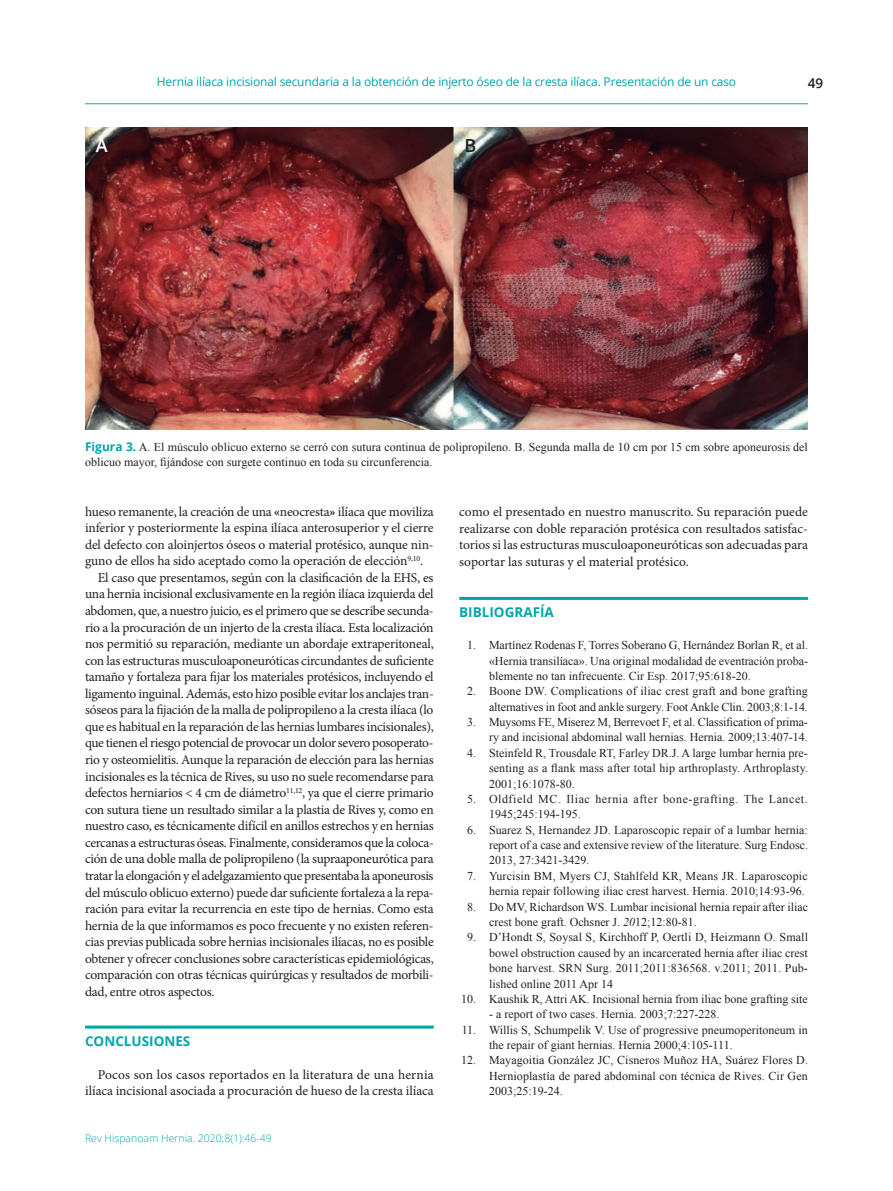
<style>
.page{position:relative;width:893px;height:1191px;background:#fff}
.page>*{position:absolute;margin:0;border:0;box-sizing:border-box;transform-origin:0 0}
.t1{font:600 18px "Open Sans";color:#fff}
.t2{font:600 18px "Open Sans";color:#231f20}
.t3{font:13.5px/16.8px "Minion Pro";letter-spacing:-.02em;color:#231f20;text-align:justify}
.t4{font:13.5px/16.5px "Minion Pro";color:#231f20;text-align:right}
.t5{font:700 13.5px "Open Sans";color:#00a5aa}
.t6{font:600 13.5px "Open Sans";color:#231f20}
.t7{font:12px/15.3px "Times New Roman";color:#231f20;text-align:justify}
.t8{font:12px "Open Sans";letter-spacing:-.015em;color:#00a5aa}
.t9{font:12px/15.3px "Times New Roman";letter-spacing:.045em;color:#231f20}
.t10{font:300 10.5px "Open Sans";color:#00a5aa}
.s1{font-family:"Open Sans";font-weight:700;color:#00a5aa}
.s2{font-weight:700}
.s3{font-style:italic}
</style>
<div class="page">
<hr style="left:85px;top:103px;width:723px;height:1px;background:#00a5aa">
<hr style="left:85px;top:1025px;width:349px;height:3px;background:#00a5aa">
<hr style="left:459px;top:597px;width:349px;height:3px;background:#00a5aa">
<img style="left:85px;top:128px;width:723px;height:301px">
<p class="t8" style="left:157px;top:74px;width:581px">Hernia ilíaca incisional secundaria a la obtención de injerto óseo de la cresta ilíaca. Presentación de un caso</p>
<h1 class="t1" style="left:96px;top:133px;width:13px">A</h1>
<h1 class="t2" style="left:465px;top:133px;width:13px">B</h1>
<p class="t6" style="left:808px;top:74px;width:17px">49</p>
<p class="t7" style="left:85px;top:439px;width:724px"><span class="s1">Figura 3.</span> A. El músculo oblicuo externo se cerró con sutura continua de polipropileno. B. Segunda malla de 10 cm por 15 cm sobre aponeurosis del oblicuo mayor, fijándose con surgete continuo en toda su circunferencia.</p>
<p class="t3" style="left:85px;top:503px;width:350px">hueso remanente, la creación de una <span class="s2">«</span>neocresta<span class="s2">»</span> ilíaca que moviliza</p>
<p class="t3" style="left:85px;top:519px;width:350px">inferior y posteriormente la espina ilíaca anterosuperior y el cierre</p>
<p class="t3" style="left:85px;top:536px;width:350px">del defecto con aloinjertos óseos o material protésico, aunque nin-</p>
<p class="t3" style="left:85px;top:552px;width:340px">guno de ellos ha sido aceptado como la operación de elección<sup>9,10</sup>.</p>
<p class="t3" style="left:98px;top:569px;width:337px">El caso que presentamos, según con la clasificación de la EHS, es</p>
<p class="t3" style="left:85px;top:586px;width:350px">una hernia incisional exclusivamente en la región ilíaca izquierda del</p>
<p class="t3" style="left:85px;top:602px;width:350px">abdomen, que, a nuestro juicio, es el primero que se describe secunda-</p>
<p class="t3" style="left:85px;top:619px;width:350px">rio a la procuración de un injerto de la cresta ilíaca. Esta localización</p>
<p class="t3" style="left:85px;top:635px;width:350px">nos permitió su reparación, mediante un abordaje extraperitoneal,</p>
<p class="t3" style="left:85px;top:652px;width:350px">con las estructuras musculoaponeuróticas circundantes de suficiente</p>
<p class="t3" style="left:85px;top:668px;width:350px">tamaño y fortaleza para fijar los materiales protésicos, incluyendo el</p>
<p class="t3" style="left:85px;top:685px;width:350px">ligamento inguinal. Además, esto hizo posible evitar los anclajes tran-</p>
<p class="t3" style="left:85px;top:701px;width:350px">sóseos para la fijación de la malla de polipropileno a la cresta ilíaca (lo</p>
<p class="t3" style="left:85px;top:718px;width:350px">que es habitual en la reparación de las hernias lumbares incisionales),</p>
<p class="t3" style="left:85px;top:735px;width:350px">que tienen el riesgo potencial de provocar un dolor severo posoperato-</p>
<p class="t3" style="left:85px;top:751px;width:350px">rio y osteomielitis. Aunque la reparación de elección para las hernias</p>
<p class="t3" style="left:85px;top:768px;width:350px">incisionales es la técnica de Rives, su uso no suele recomendarse para</p>
<p class="t3" style="left:85px;top:784px;width:350px">defectos herniarios &lt; 4 cm de diámetro<sup>11,12</sup>, ya que el cierre primario</p>
<p class="t3" style="left:85px;top:801px;width:350px">con sutura tiene un resultado similar a la plastia de Rives y, como en</p>
<p class="t3" style="left:85px;top:817px;width:350px">nuestro caso, es técnicamente difícil en anillos estrechos y en hernias</p>
<p class="t3" style="left:85px;top:834px;width:350px">cercanas a estructuras óseas. Finalmente, consideramos que la coloca-</p>
<p class="t3" style="left:85px;top:850px;width:350px">ción de una doble malla de polipropileno (la supraaponeurótica para</p>
<p class="t3" style="left:85px;top:867px;width:350px">tratar la elongación y el adelgazamiento que presentaba la aponeurosis</p>
<p class="t3" style="left:85px;top:884px;width:350px">del músculo oblicuo externo) puede dar suficiente fortaleza a la repa-</p>
<p class="t3" style="left:85px;top:900px;width:350px">ración para evitar la recurrencia en este tipo de hernias. Como esta</p>
<p class="t3" style="left:85px;top:917px;width:350px">hernia de la que informamos es poco frecuente y no existen referen-</p>
<p class="t3" style="left:85px;top:933px;width:350px">cias previas publicada sobre hernias incisionales ilíacas, no es posible</p>
<p class="t3" style="left:85px;top:950px;width:350px">obtener y ofrecer conclusiones sobre características epidemiológicas,</p>
<p class="t3" style="left:85px;top:966px;width:350px">comparación con otras técnicas quirúrgicas y resultados de morbili-</p>
<p class="t3" style="left:85px;top:983px;width:131px">dad, entre otros aspectos.</p>
<p class="t5" style="left:85px;top:1031px;width:107px">CONCLUSIONES</p>
<p class="t4" style="left:85px;top:1066px;width:350px">Pocos son los casos reportados en la literatura de una hernia ilíaca incisional asociada a procuración de hueso de la cresta ilíaca</p>
<p class="t10" style="left:85px;top:1130px;width:188px">Rev Hispanoam Hernia. 2020;8(1):46-49</p>
<p class="t3" style="left:459px;top:503px;width:350px">como el presentado en nuestro manuscrito. Su reparación puede realizarse con doble reparación protésica con resultados satisfac&shy;torios si las estructuras musculoaponeuróticas son adecuadas para soportar las suturas y el material protésico.</p>
<p class="t5" style="left:459px;top:602px;width:96px">BIBLIOGRAFÍA</p>
<p class="t7" style="left:489px;top:637px;width:321px;text-indent:-22px">1. Martínez Rodenas F, Torres Soberano G, Hernández Borlan R, et al. «Hernia transilíaca». Una original modalidad de eventración proba&shy;blemente no tan infrecuente. Cir Esp. 2017;95:618-20.</p>
<p class="t7" style="left:467px;top:683px;width:342px;text-align:right">2. Boone DW. Complications of iliac crest graft and bone grafting alternatives in foot and ankle surgery. Foot Ankle Clin. 2003;8:1-14.</p>
<p class="t7" style="left:467px;top:714px;width:342px;text-align:right">3. Muysoms FE, Miserez M, Berrevoet F, et al. Classification of prima&shy;ry and incisional abdominal wall hernias. Hernia. 2009;13:407-14.</p>
<p class="t7" style="left:489px;top:745px;width:321px;text-indent:-22px">4. Steinfeld R, Trousdale RT, Farley DR.J. A large lumbar hernia pre&shy;senting as a flank mass after total hip arthroplasty. Arthroplasty.<br>2001;16:1078-80.</p>
<p class="t9" style="left:489px;top:791px;width:320px;text-indent:-22px">5. Oldfield MC. Iliac hernia after bone-grafting. The Lancet.<br>1945;245:194-195.</p>
<p class="t7" style="left:489px;top:822px;width:320px;text-indent:-22px">6. Suarez S, Hernandez JD. Laparoscopic repair of a lumbar hernia: report of a case and extensive review of the literature. Surg Endosc.<br>2013, 27:3421-3429.</p>
<p class="t7" style="left:467px;top:868px;width:342px;text-align:right">7. Yurcisin BM, Myers CJ, Stahlfeld KR, Means JR. Laparoscopic hernia repair following iliac crest harvest. Hernia. 2010;14:93-96.</p>
<p class="t7" style="left:489px;top:898px;width:321px;text-indent:-22px">8. Do MV, Richardson WS. Lumbar incisional hernia repair after iliac crest bone graft. Ochsner J. <span class="s3">20</span>12;12:80-81.</p>
<p class="t7" style="left:489px;top:929px;width:320px;text-indent:-22px">9. D’Hondt S, Soysal S, Kirchhoff P, Oertli D, Heizmann O. Small bowel obstruction caused by an incarcerated hernia after iliac crest bone harvest. SRN Surg. 2011;2011:836568. v.2011; 2011. Pub&shy;lished online 2011 Apr 14</p>
<p class="t7" style="left:461px;top:991px;width:348px">10. Kaushik R, Attri AK. Incisional hernia from iliac bone grafting site</p>
<p class="t7" style="left:489px;top:1006px;width:232px">- a report of two cases. Hernia. 2003;7:227-228.</p>
<p class="t7" style="left:489px;top:1021px;width:320px;text-indent:-27px">11. Willis S, Schumpelik V. Use of progressive pneumoperitoneum in the repair of giant hernias. Hernia 2000;4:105-111.</p>
<p class="t7" style="left:489px;top:1052px;width:320px;text-indent:-28px">12. Mayagoitia González JC, Cisneros Muñoz HA, Suárez Flores D.<br>Hernioplastía de pared abdominal con técnica de Rives. Cir Gen 2003;25:19-24.</p>
</div>
